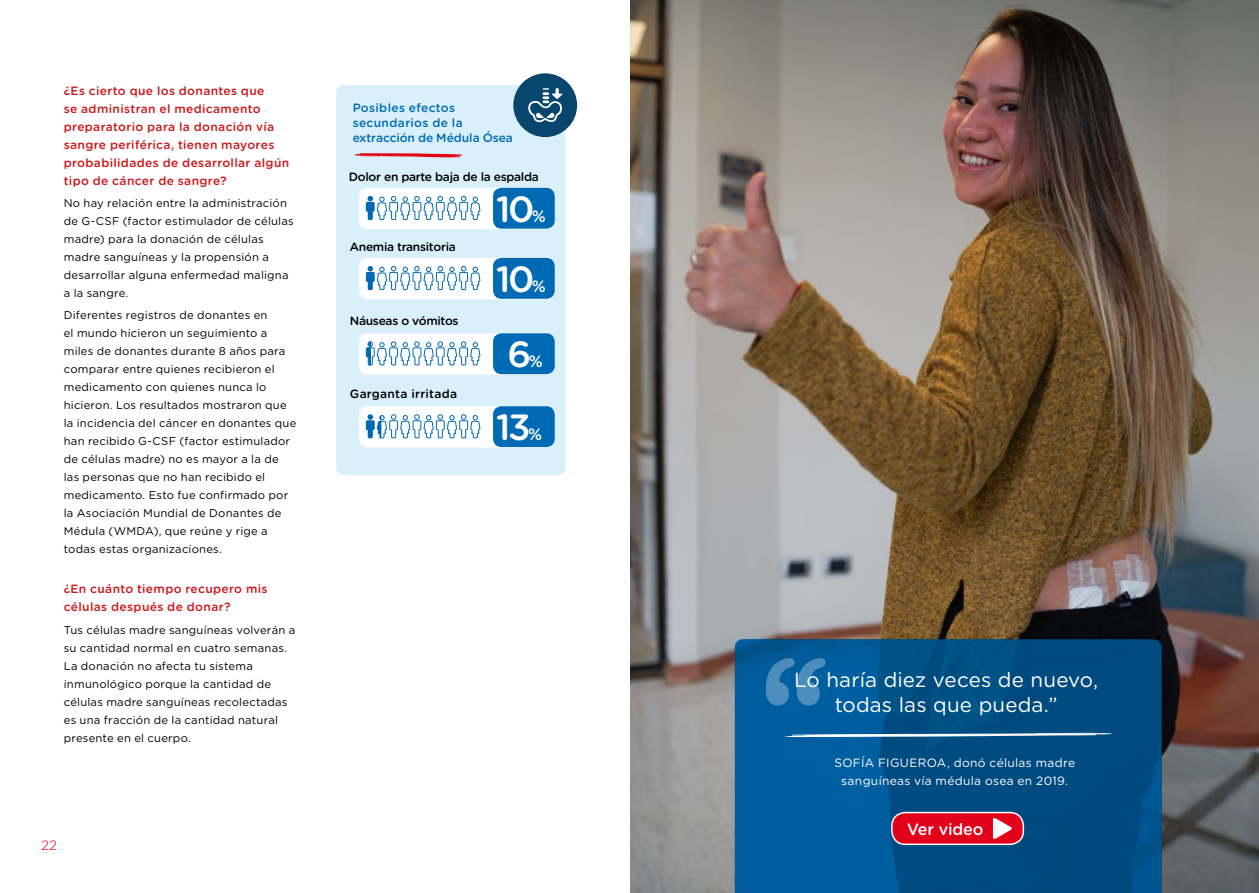
<style>
.page{position:relative;width:1259px;height:893px;background:#fff}
.page>*{position:absolute;margin:0;border:0;box-sizing:border-box;transform-origin:0 0}
.t1{font:500 36.45px/70.1px "Gotham Rounded";color:#fff}
.t2{font:20.55px/25.5px "Gotham Rounded";letter-spacing:.01em;color:#fff;text-align:center}
.t3{font:500 16.5px "Gotham Rounded";letter-spacing:-.01em;color:#fff}
.t4{font:300 13.5px "Gotham Rounded";color:#e2001a}
.t5{font:500 12px/18px "Gotham Rounded";letter-spacing:.03em;color:#cd171a}
.t6{font:12px/18px "Gotham Rounded";letter-spacing:.025em;color:#fff;text-align:center}
.t7{font:500 12px "Gotham Rounded";letter-spacing:-.025em;color:#000}
.t8{font:500 12px/15px "Gotham Rounded";letter-spacing:.02em;color:#006ab4}
.t9{font:500 12px "Gotham Rounded";letter-spacing:.02em;color:#000}
.t10{font:11.25px/18px "Gotham Rounded";letter-spacing:.02em;color:#000}
.s1{font-size:16.5px}
</style>
<div class="page">
<div style="left:336px;top:85px;width:230px;height:390px;background:#d9f0fa;border-radius:9px"></div>
<svg style="left:354px;top:153px;width:109px;height:4px"></svg>
<div style="left:359px;top:188px;width:196px;height:41px;background:#fff;border-radius:9px"></div>
<div style="left:493px;top:188px;width:62px;height:41px;background:#006ab4;border-radius:9px"></div>
<svg style="left:366px;top:196px;width:114px;height:24px"></svg>
<div style="left:359px;top:258px;width:196px;height:41px;background:#fff;border-radius:9px"></div>
<div style="left:493px;top:258px;width:62px;height:41px;background:#006ab4;border-radius:9px"></div>
<svg style="left:366px;top:266px;width:114px;height:25px"></svg>
<div style="left:359px;top:333px;width:196px;height:42px;background:#fff;border-radius:9px"></div>
<div style="left:493px;top:333px;width:62px;height:41px;background:#006ab4;border-radius:9px"></div>
<div style="left:359px;top:406px;width:196px;height:42px;background:#fff;border-radius:9px"></div>
<div style="left:493px;top:406px;width:62px;height:41px;background:#006ab4;border-radius:9px"></div>
<img style="left:630px;top:0;width:629px;height:893px">
<svg style="left:365px;top:341px;width:115px;height:25px"></svg>
<svg style="left:366px;top:414px;width:114px;height:25px"></svg>
<div style="left:513px;top:73px;width:64px;height:64px;background:#08466e;border-radius:50%"></div>
<svg style="left:528px;top:88px;width:34px;height:34px"></svg>
<svg style="left:735px;top:639px;width:426px;height:254px;fill:#004b80"></svg>
<svg style="left:774px;top:733px;width:342px;height:4px"></svg>
<svg style="left:766px;top:658px;width:59px;height:47px"></svg>
<div style="left:892px;top:812px;width:131px;height:32px;background:#e2001a;border-radius:14px"></div>
<div style="left:891px;top:812px;width:133px;height:33px;border:2px solid #fff;border-radius:14px"></div>
<svg style="left:993px;top:818px;width:19px;height:21px"></svg>
<p class="t5" style="left:64px;top:81px;width:227px">¿Es cierto que los donantes que<br>se administran el medicamento preparatorio para la donación vía sangre periférica, tienen mayores probabilidades de desarrollar algún tipo de cáncer de sangre?</p>
<p class="t10" style="left:64px;top:193px;width:231px">No hay relación entre la administración de G-CSF (factor estimulador de células madre) para la donación de células madre sanguíneas y la propensión a desarrollar alguna enfermedad maligna a la sangre.</p>
<p class="t10" style="left:64px;top:306px;width:234px">Diferentes registros de donantes en<br>el mundo hicieron un seguimiento a miles de donantes durante 8 años para comparar entre quienes recibieron el medicamento con quienes nunca lo hicieron. Los resultados mostraron que la incidencia del cáncer en donantes que han recibido G-CSF (factor estimulador de células madre) no es mayor a la de las personas que no han recibido el medicamento. Esto fue confirmado por la Asociación Mundial de Donantes de Médula (WMDA), que reúne y rige a todas estas organizaciones.</p>
<p class="t5" style="left:64px;top:580px;width:205px">¿En cuánto tiempo recupero mis células después de donar?</p>
<p class="t10" style="left:64px;top:620px;width:233px">Tus células madre sanguíneas volverán a su cantidad normal en cuatro semanas.<br>La donación no afecta tu sistema inmunológico porque la cantidad de células madre sanguíneas recolectadas es una fracción de la cantidad natural presente en el cuerpo.</p>
<p class="t4" style="left:41px;top:837px;width:17px">22</p>
<p class="t8" style="left:353px;top:100px;width:162px">Posibles efectos secundarios de la extracción de Médula Ósea</p>
<p class="t7" style="left:349px;top:168px;width:192px">Dolor en parte baja de la espalda</p>
<p class="t7" style="left:350px;top:238px;width:107px">Anemia transitoria</p>
<p class="t7" style="left:350px;top:312px;width:110px">Náuseas o vómitos</p>
<p class="t9" style="left:350px;top:385px;width:109px">Garganta irritada</p>
<h1 class="t1" style="left:496px;top:172px;width:51px">10<span class="s1">%<br></span>10<span class="s1">%</span></h1>
<h1 class="t1" style="left:496px;top:316px;width:48px;line-height:72.9px;text-align:center">6<span class="s1">%<br></span>13<span class="s1">%</span></h1>
<h2 class="t2" style="left:794px;top:666px;width:305px">Lo haría diez veces de nuevo, todas las que pueda.”</h2>
<p class="t6" style="left:834px;top:753px;width:242px">SOFÍA FIGUEROA, donó células madre sanguíneas vía médula osea en 2019.</p>
<h3 class="t3" style="left:907px;top:817px;width:78px">Ver video</h3>
</div>
